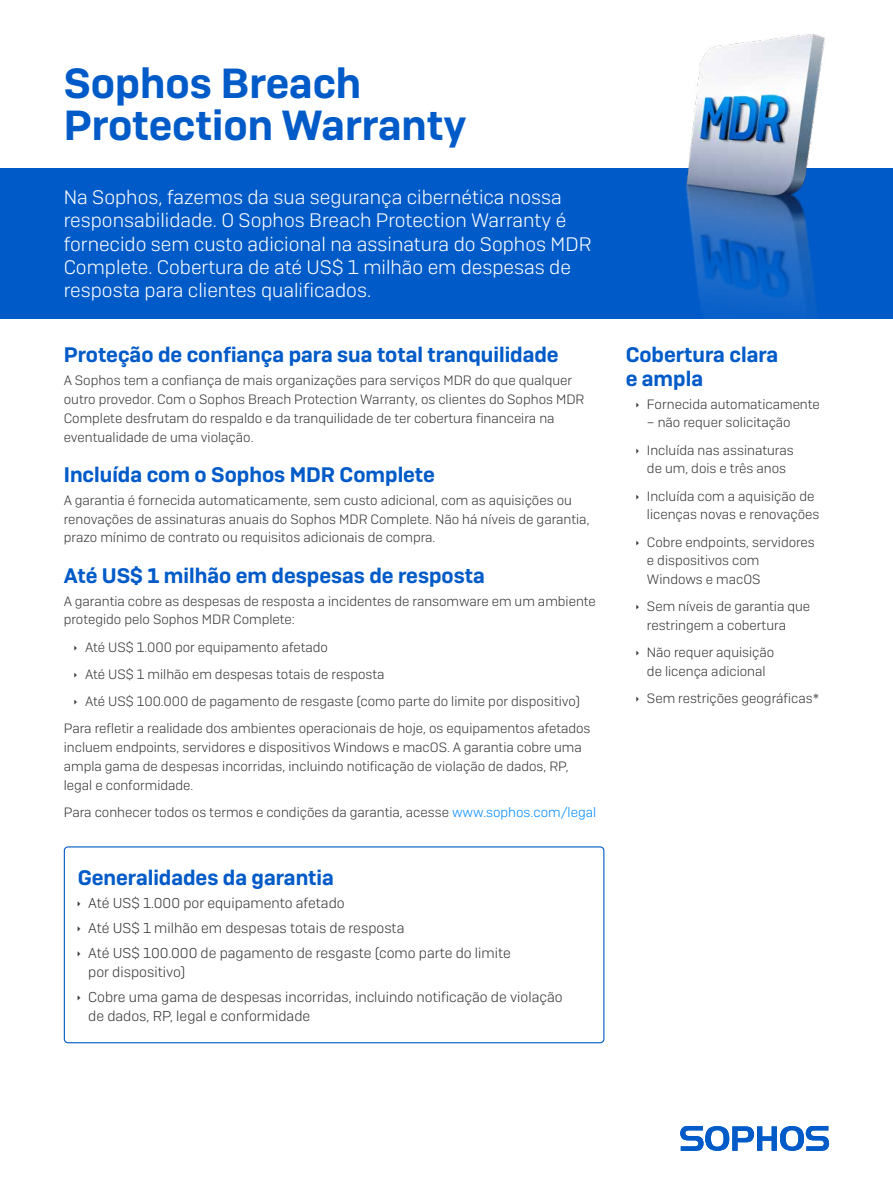
<style>
.page{position:relative;width:893px;height:1191px;background:#fff}
.page>*{position:absolute;margin:0;border:0;box-sizing:border-box;transform-origin:0 0}
.t1{font:600 42px/42px "Sophos Sans";color:#005bc8}
.t2{font:600 21px/23.1px "Sophos Sans";color:#005bc8}
.t3{font:300 19.5px/23.4px "Sophos Sans";color:#fff}
.t4{font:300 14.25px/25px "Sophos Sans";color:#363738}
.t5{font:300 13.5px/18.8px "Sophos Sans";color:#363738}
.s1{color:#008bff}
</style>
<div class="page">
<div style="left:0;top:168px;width:893px;height:150px;background:#005bc8"></div>
<img style="left:685px;top:33px;width:140px;height:285px">
<svg style="left:680px;top:1126px;width:149px;height:24px"></svg>
<div style="left:64px;top:846px;width:540px;height:197px;border:1px solid #005bc8;border-radius:4px"></div>
<h1 class="t1" style="left:64px;top:62px;width:404px">Sophos Breach<br>Protection Warranty</h1>
<p class="t3" style="left:64px;top:185px;width:529px">Na Sophos, fazemos da sua segurança cibernética nossa responsabilidade. O Sophos Breach Protection Warranty é fornecido sem custo adicional na assinatura do Sophos MDR Complete. Cobertura de até US$ 1 milhão em despesas de resposta para clientes qualificados.</p>
<h2 class="t2" style="left:64px;top:343px;width:496px">Proteção de confiança para sua total tranquilidade</h2>
<p class="t5" style="left:64px;top:371px;width:522px">A Sophos tem a confiança de mais organizações para serviços MDR do que qualquer outro provedor. Com o Sophos Breach Protection Warranty, os clientes do Sophos MDR Complete desfrutam do respaldo e da tranquilidade de ter cobertura financeira na eventualidade de uma violação.</p>
<h2 class="t2" style="left:64px;top:463px;width:373px">Incluída com o Sophos MDR Complete</h2>
<p class="t5" style="left:64px;top:490px;width:527px">A garantia é fornecida automaticamente, sem custo adicional, com as aquisições ou renovações de assinaturas anuais do Sophos MDR Complete. Não há níveis de garantia, prazo mínimo de contrato ou requisitos adicionais de compra.</p>
<h2 class="t2" style="left:64px;top:563px;width:423px">Até US$ 1 milhão em despesas de resposta</h2>
<p class="t5" style="left:64px;top:591px;width:534px">A garantia cobre as despesas de resposta a incidentes de ransomware em um ambiente protegido pelo Sophos MDR Complete:</p>
<p class="t5" style="left:85px;top:637px;width:244px">Até US$ 1.000 por equipamento afetado</p>
<p class="t5" style="left:85px;top:664px;width:301px">Até US$ 1 milhão em despesas totais de resposta</p>
<p class="t5" style="left:85px;top:691px;width:497px">Até US$ 100.000 de pagamento de resgaste (como parte do limite por dispositivo)</p>
<p class="t5" style="left:64px;top:719px;width:528px">Para refletir a realidade dos ambientes operacionais de hoje, os equipamentos afetados</p>
<p class="t5" style="left:64px;top:737px;width:519px">incluem endpoints, servidores e dispositivos Windows e macOS. A garantia cobre uma ampla gama de despesas incorridas, incluindo notificação de violação de dados, RP, legal e conformidade.</p>
<p class="t5" style="left:64px;top:802px;width:534px">Para conhecer todos os termos e condições da garantia, acesse <span class="s1">www.sophos.com/legal</span></p>
<h2 class="t2" style="left:78px;top:865px;width:258px">Generalidades da garantia</h2>
<p class="t4" style="left:88px;top:890px;width:424px">Até US$ 1.000 por equipamento afetado<br>Até US$ 1 milhão em despesas totais de resposta<br>Até US$ 100.000 de pagamento de resgaste (como parte do limite</p>
<p class="t4" style="left:88px;top:959px;width:476px">por dispositivo)<br>Cobre uma gama de despesas incorridas, incluindo notificação de violação</p>
<p class="t4" style="left:88px;top:1003px;width:223px">de dados, RP, legal e conformidade</p>
<h2 class="t2" style="left:626px;top:343px;width:154px">Cobertura clara e ampla</h2>
<p class="t5" style="left:647px;top:394px;width:174px">Fornecida automaticamente</p>
<p class="t5" style="left:647px;top:409px;width:148px;line-height:27.3px">– não requer solicitação<br>Incluída nas assinaturas</p>
<p class="t5" style="left:647px;top:455px;width:169px;line-height:27.3px">de um, dois e três anos<br>Incluída com a aquisição de</p>
<p class="t5" style="left:647px;top:501px;width:174px;line-height:27.3px">licenças novas e renovações<br>Cobre endpoints, servidores</p>
<p class="t5" style="left:647px;top:551px;width:115px">e dispositivos com<br>Windows e macOS</p>
<p class="t5" style="left:647px;top:597px;width:165px">Sem níveis de garantia que restringem a cobertura</p>
<p class="t5" style="left:647px;top:643px;width:129px">Não requer aquisição de licença adicional</p>
<p class="t5" style="left:647px;top:689px;width:174px">Sem restrições geográficas*</p>
</div>
